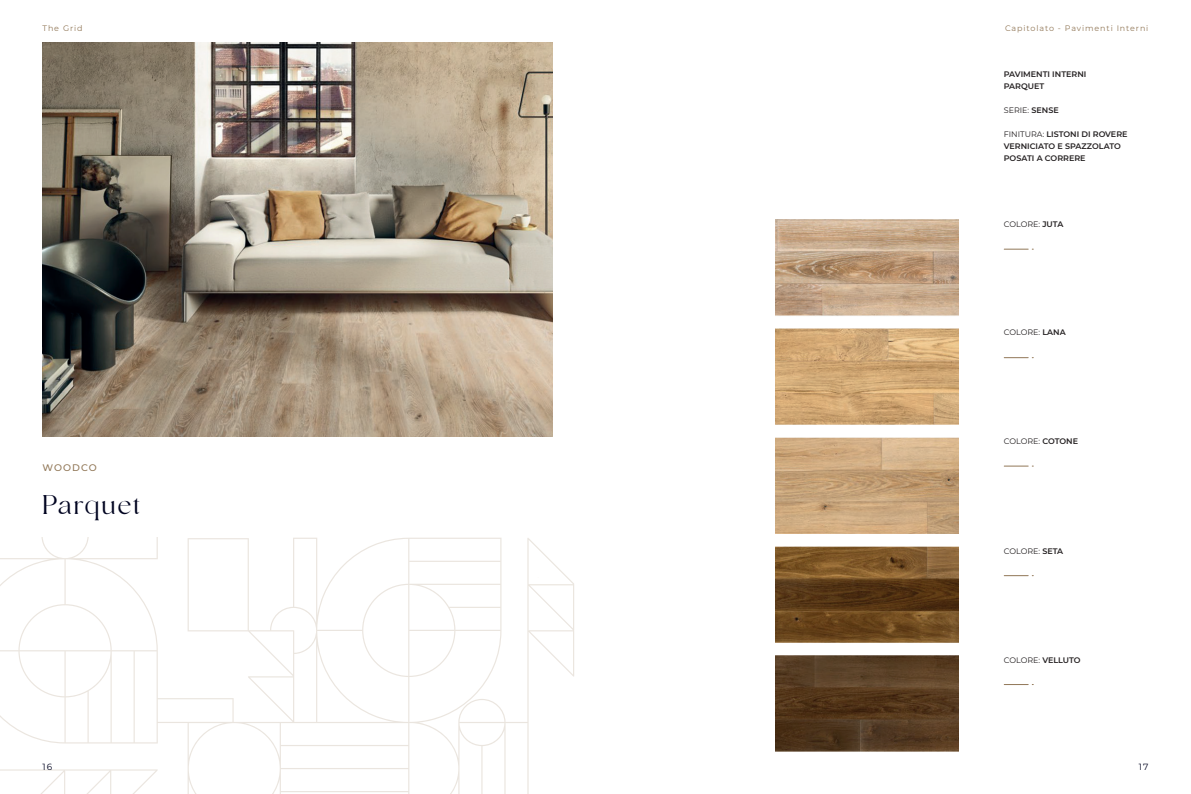
<style>
.page{position:relative;width:1191px;height:794px;background:#fff}
.page>*{position:absolute;margin:0;border:0;box-sizing:border-box;transform-origin:0 0}
.t1{font:30px "Vigosamine";letter-spacing:.065em;color:#000420}
.t2{font:500 9.5px "Montserrat";letter-spacing:.11em;color:#917757}
.t3{font:9px "Montserrat";color:#000420}
.t4{font:600 8px/12px "Montserrat";color:#231f20}
.t5{font:8px "Montserrat";color:#231f20}
.t6{font:8px "Montserrat";letter-spacing:.11em;color:#917757}
.s1{font-weight:600}
.s2{font-weight:400}
</style>
<div class="page">
<svg style="left:0;top:537px;width:574px;height:257px"></svg>
<img style="left:43px;top:43px;width:510px;height:394px">
<img style="left:775px;top:220px;width:183px;height:96px">
<img style="left:775px;top:328px;width:183px;height:97px">
<img style="left:775px;top:437px;width:183px;height:97px">
<img style="left:775px;top:546px;width:183px;height:96px">
<img style="left:775px;top:655px;width:183px;height:96px">
<svg style="left:1004px;top:249px;width:29px;height:1px"></svg>
<svg style="left:1004px;top:357px;width:29px;height:1px"></svg>
<svg style="left:1004px;top:466px;width:29px;height:1px"></svg>
<svg style="left:1004px;top:575px;width:29px;height:1px"></svg>
<svg style="left:1004px;top:684px;width:29px;height:1px"></svg>
<p class="t6" style="left:43px;top:23px;width:42px">The Grid</p>
<p class="t6" style="left:1005px;top:23px;width:145px">Capitolato - Pavimenti Interni</p>
<p class="t4" style="left:1003px;top:67px;width:84px">PAVIMENTI INTERNI<br>PARQUET</p>
<p class="t5" style="left:1003px;top:104px;width:56px">SERIE: <span class="s1">SENSE</span></p>
<p class="t4" style="left:1003px;top:127px;width:125px"><span class="s2">FINITURA:</span> LISTONI DI ROVERE<br>VERNICIATO E SPAZZOLATO<br>POSATI A CORRERE</p>
<p class="t5" style="left:1003px;top:218px;width:61px">COLORE: <span class="s1">JUTA</span></p>
<p class="t5" style="left:1003px;top:327px;width:63px">COLORE: <span class="s1">LANA</span></p>
<p class="t2" style="left:43px;top:461px;width:56px">WOODCO</p>
<h1 class="t1" style="left:43px;top:490px;width:99px">Parquet</h1>
<p class="t5" style="left:1003px;top:436px;width:76px">COLORE: <span class="s1">COTONE</span></p>
<p class="t5" style="left:1003px;top:545px;width:61px">COLORE: <span class="s1">SETA</span></p>
<p class="t5" style="left:1003px;top:654px;width:78px">COLORE: <span class="s1">VELLUTO</span></p>
<p class="t3" style="left:43px;top:760px;width:11px">16</p>
<p class="t3" style="left:1138px;top:760px;width:11px">17</p>
</div>
